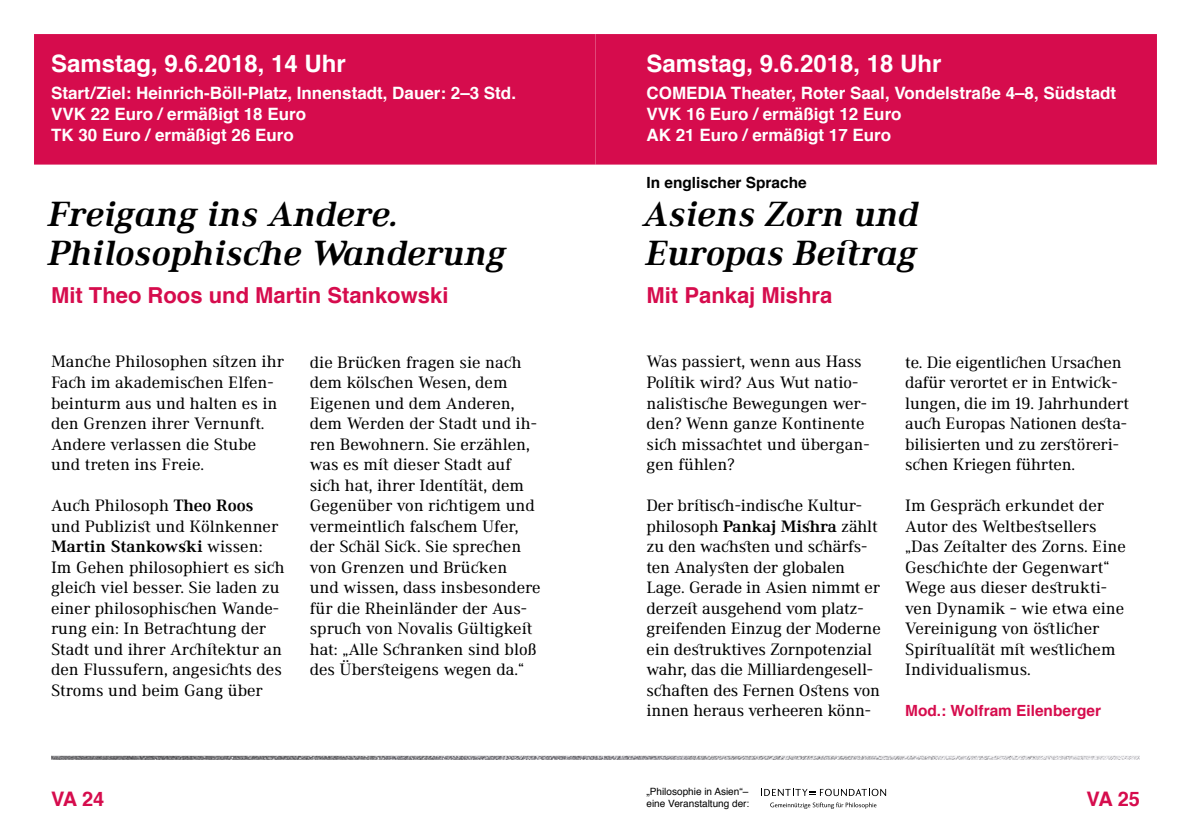
<style>
.page{position:relative;width:1191px;height:840px;background:#fff}
.page>*{position:absolute;margin:0;border:0;box-sizing:border-box;transform-origin:0 0}
.t1{font:italic 700 36px/39px "Ethos";color:#000}
.t2{font:700 24px "Helvetica";color:#fff}
.t3{font:700 22px "Helvetica";color:#d60c4d}
.t4{font:700 20px "Helvetica";letter-spacing:-.035em;color:#d60c4d}
.t5{font:17px/20.6px "Ethos";color:#000}
.t6{font:700 17px/21px "Helvetica";color:#fff}
.t7{font:700 15.4px "Helvetica";color:#d60c4d}
.t8{font:700 15.4px "Helvetica";color:#000}
.t9{font:10px/12px "Helvetica";color:#000}
.s1{font-weight:700}
</style>
<div class="page">
<img style="left:51px;top:755px;width:1089px;height:4px">
<div style="left:595px;top:34px;width:562px;height:130px;background:#d60c4d"></div>
<div style="left:34px;top:34px;width:561px;height:130px;background:#d60c4d"></div>
<svg style="left:761px;top:788px;width:125px;height:7px"></svg>
<svg style="left:770px;top:802px;width:106px;height:6px"></svg>
<h2 class="t2" style="left:51px;top:44px;width:296px">Samstag, 9.6.2018, 14 Uhr</h2>
<p class="t6" style="left:51px;top:82px;width:466px">Start/Ziel: Heinrich-Böll-Platz, Innenstadt, Dauer: 2–3 Std.<br>VVK 22 Euro / ermäßigt 18 Euro<br>TK 30 Euro / ermäßigt 26 Euro</p>
<h1 class="t1" style="left:48px;top:194px;width:460px">Freigang ins Andere.<br>Philosophische Wanderung</h1>
<p class="t3" style="left:51px;top:277px;width:399px">Mit Theo Roos und Martin Stankowski</p>
<p class="t5" style="left:51px;top:351px;width:234px">Manche Philosophen sitzen ihr<br>Fach im akademischen Elfen&shy;beinturm aus und halten es in den Grenzen ihrer Vernunft.<br>Andere verlassen die Stube und treten ins Freie.</p>
<p class="t5" style="left:51px;top:495px;width:235px">Auch Philosoph <span class="s1">Theo Roos </span>und Publizist und Kölnkenner<br><span class="s1">Martin Stankowski</span> wissen:<br>Im Gehen philosophiert es sich gleich viel besser. Sie laden zu einer philosophischen Wande&shy;rung ein: In Betrachtung der<br>Stadt und ihrer Architektur an den Flussufern, angesichts des<br>Stroms und beim Gang über</p>
<p class="t5" style="left:310px;top:351px;width:232px">die Brücken fragen sie nach dem kölschen Wesen, dem<br>Eigenen und dem Anderen, dem Werden der Stadt und ih&shy;ren Bewohnern. Sie erzählen, was es mit dieser Stadt auf sich hat, ihrer Identität, dem<br>Gegenüber von richtigem und vermeintlich falschem Ufer, der Schäl Sick. Sie sprechen von Grenzen und Brücken und wissen, dass insbesondere für die Rheinländer der Aus&shy;spruch von Novalis Gültigkeit hat: „Alle Schranken sind bloß des Übersteigens wegen da.“</p>
<p class="t4" style="left:51px;top:782px;width:55px">VA 24</p>
<h2 class="t2" style="left:646px;top:44px;width:296px">Samstag, 9.6.2018, 18 Uhr</h2>
<p class="t6" style="left:646px;top:82px;width:471px">COMEDIA Theater, Roter Saal, Vondelstraße 4–8, Südstadt<br>VVK 16 Euro / ermäßigt 12 Euro<br>AK 21 Euro / ermäßigt 17 Euro</p>
<p class="t8" style="left:646px;top:170px;width:162px">In englischer Sprache</p>
<h1 class="t1" style="left:643px;top:194px;width:277px">Asiens Zorn und<br>Europas Beitrag</h1>
<p class="t3" style="left:646px;top:277px;width:187px">Mit Pankaj Mishra</p>
<p class="t5" style="left:646px;top:351px;width:224px">Was passiert, wenn aus Hass<br>Politik wird? Aus Wut natio&shy;nalistische Bewegungen wer&shy;den? Wenn ganze Kontinente sich missachtet und übergan&shy;gen fühlen?</p>
<p class="t5" style="left:646px;top:495px;width:236px">Der britisch-indische Kultur&shy;philosoph <span class="s1">Pankaj Mishra</span> zählt zu den wachsten und schärfs&shy;ten Analysten der globalen<br>Lage. Gerade in Asien nimmt er derzeit ausgehend vom platz&shy;greifenden Einzug der Moderne ein destruktives Zornpotenzial wahr, das die Milliardengesell&shy;schaften des Fernen Ostens von innen heraus verheeren könn-</p>
<p class="t5" style="left:905px;top:351px;width:225px">te. Die eigentlichen Ursachen dafür verortet er in Entwick&shy;lungen, die im 19. Jahrhundert auch Europas Nationen desta&shy;bilisierten und zu zerstöreri&shy;schen Kriegen führten.</p>
<p class="t5" style="left:905px;top:495px;width:222px">Im Gespräch erkundet der<br>Autor des Weltbestsellers „Das Zeitalter des Zorns. Eine<br>Geschichte der Gegenwart“<br>Wege aus dieser destrukti&shy;ven Dynamik – wie etwa eine<br>Vereinigung von östlicher<br>Spiritualität mit westlichem<br>Individualismus.</p>
<p class="t7" style="left:905px;top:697px;width:197px">Mod.: Wolfram Eilenberger</p>
<p class="t9" style="left:646px;top:785px;width:104px">„Philosophie in Asien“– eine Veranstaltung der:</p>
<p class="t4" style="left:1086px;top:782px;width:55px">VA 25</p>
</div>
